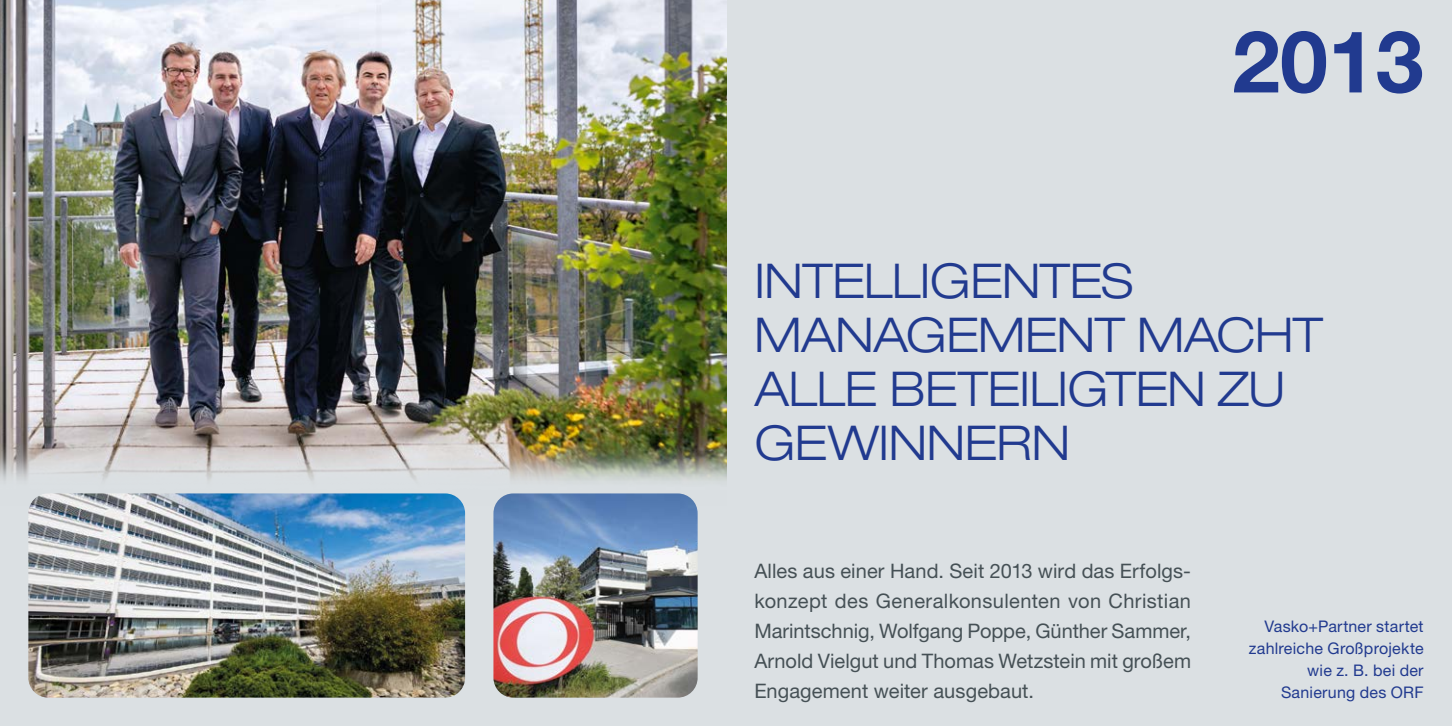
<style>
.page{position:relative;width:1452px;height:726px;background:#fff}
.page>*{position:absolute;margin:0;border:0;box-sizing:border-box;transform-origin:0 0}
.t1{font:700 86px "Helvetica Neue";color:#213a8f}
.t2{font:300 expanded 48px/54px "Helvetica Neue";letter-spacing:-.015em;color:#213a8f}
.t3{font:20px/30px "Helvetica Neue";letter-spacing:.005em;color:#455055;text-align:justify}
.t4{font:16px/22px "Helvetica Neue";letter-spacing:.015em;color:#213a8f;text-align:right}
</style>
<div class="page">
<div style="left:0;top:0;width:1451px;height:726px;background:#dbe0e3"></div>
<img style="left:0;top:0;width:726px;height:481px">
<img style="left:28px;top:493px;width:437px;height:204px">
<img style="left:493px;top:493px;width:204px;height:204px">
<h1 class="t1" style="left:1232px;top:-6px;width:193px">2013</h1>
<h2 class="t2" style="left:754px;top:254px;width:570px">INTELLIGENTES<br>MANAGEMENT MACHT<br>ALLE BETEILIGTEN ZU<br>GEWINNERN</h2>
<p class="t3" style="left:754px;top:555px;width:438px">Alles aus einer Hand. Seit 2013 wird das Erfolgs&shy;konzept des Generalkonsulenten von Christian Marintschnig, Wolfgang Poppe, Günther Sammer, Arnold Vielgut und Thomas Wetzstein mit großem Engagement weiter ausgebaut.</p>
<p class="t4" style="left:1248px;top:614px;width:176px">Vasko+Partner startet zahlreiche Großprojekte wie z. B. bei der<br>Sanierung des ORF</p>
</div>
